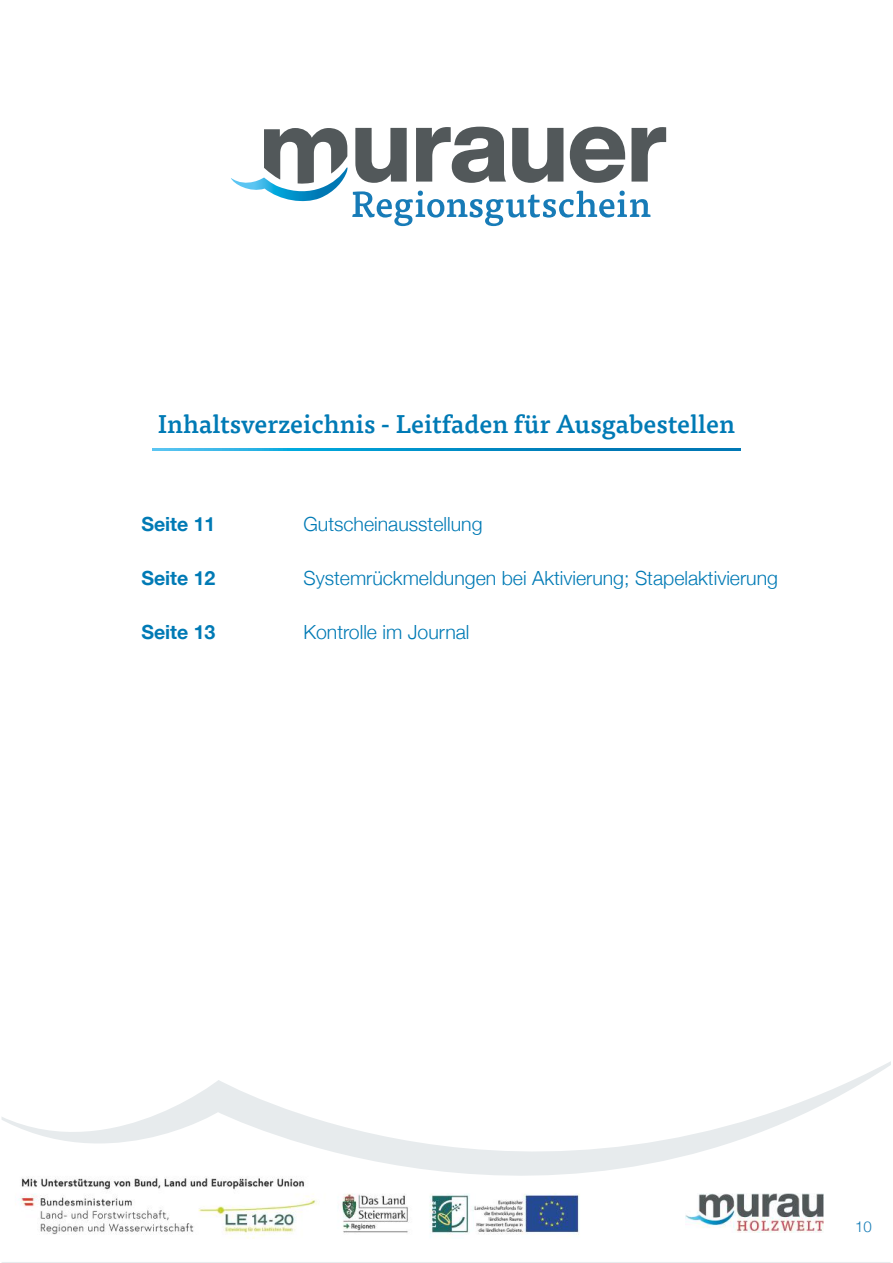
<style>
.page{position:relative;width:893px;height:1263px;background:#fff}
.page>*{position:absolute;margin:0;border:0;box-sizing:border-box;transform-origin:0 0}
.t1{font:500 25.5px "Tisa Pro";color:#007ab5}
.t2{font:300 19.5px "Helvetica Neue";color:#007ab5}
.t3{font:700 19.5px "Helvetica Neue";color:#007ab5}
.t4{font:300 15px "Helvetica Neue";color:#127ab5}
</style>
<div class="page">
<svg style="left:264px;top:128px;width:83px;height:39px"></svg>
<img style="left:231px;top:167px;width:117px;height:34px">
<svg style="left:355px;top:128px;width:52px;height:55px"></svg>
<svg style="left:416px;top:127px;width:90px;height:56px"></svg>
<svg style="left:512px;top:128px;width:51px;height:55px"></svg>
<svg style="left:570px;top:127px;width:55px;height:56px"></svg>
<svg style="left:631px;top:127px;width:35px;height:55px"></svg>
<svg style="left:352px;top:191px;width:298px;height:35px"></svg>
<svg style="left:1px;top:1063px;width:890px;height:170px"></svg>
<img style="left:15px;top:1170px;width:571px;height:69px">
<img style="left:685px;top:1193px;width:138px;height:39px">
<svg style="left:152px;top:449px;width:589px;height:2px"></svg>
<h1 class="t1" style="left:158px;top:404px;width:579px">Inhaltsverzeichnis - Leitfaden für Ausgabestellen</h1>
<p class="t3" style="left:141px;top:509px;width:76px">Seite 11</p>
<p class="t2" style="left:303px;top:508px;width:181px">Gutscheinausstellung</p>
<p class="t3" style="left:141px;top:563px;width:76px">Seite 12</p>
<p class="t2" style="left:303px;top:562px;width:476px">Systemrückmeldungen bei Aktivierung; Stapelaktivierung</p>
<p class="t3" style="left:141px;top:617px;width:76px">Seite 13</p>
<p class="t2" style="left:303px;top:616px;width:168px">Kontrolle im Journal</p>
<p class="t4" style="left:855px;top:1215px;width:18px">10</p>
</div>
